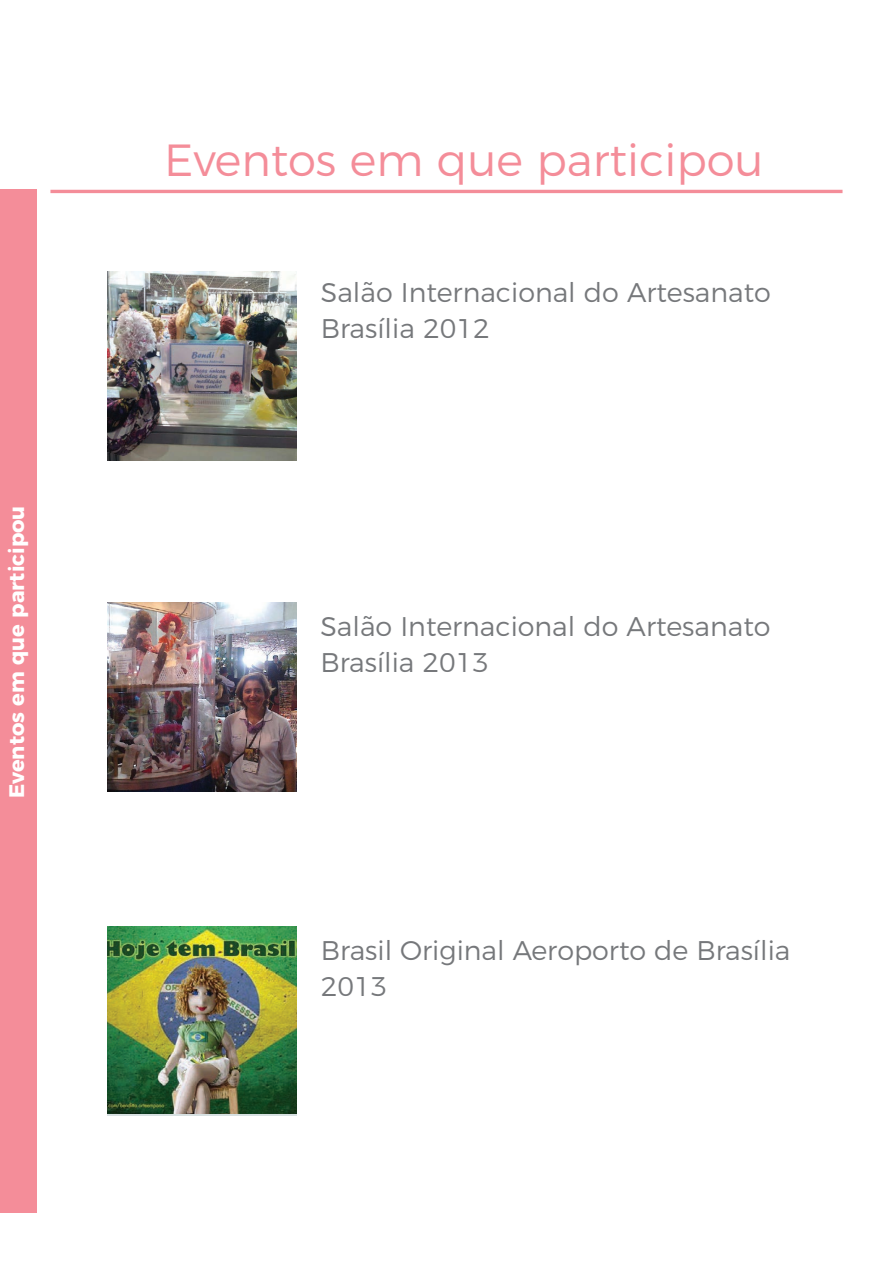
<style>
.page{position:relative;width:893px;height:1263px;background:#fff}
.page>*{position:absolute;margin:0;border:0;box-sizing:border-box;transform-origin:0 0}
.t1{font:300 45px "Montserrat";color:#f48d99}
.t2{font:300 27px/36px "Montserrat";color:#76787b}
.t3{font:700 21px "Montserrat";color:#fff}
</style>
<div class="page">
<div style="left:0;top:189px;width:36px;height:1023px;background:#f48d99"></div>
<hr style="left:50px;top:190px;width:792px;height:3px;background:#f48d99">
<img style="left:108px;top:272px;width:189px;height:189px">
<img style="left:107px;top:603px;width:189px;height:189px">
<img style="left:108px;top:927px;width:189px;height:187px">
<p class="t3" style="left:-1px;top:798px;width:294px;rotate:-90deg">Eventos em que participou</p>
<h1 class="t1" style="left:164px;top:125px;width:601px">Eventos em que participou</h1>
<p class="t2" style="left:321px;top:273px;width:451px">Salão Internacional do Artesanato<br>Brasília 2012</p>
<p class="t2" style="left:320px;top:606px;width:451px">Salão Internacional do Artesanato<br>Brasília 2013</p>
<p class="t2" style="left:321px;top:930px;width:471px">Brasil Original Aeroporto de Brasília<br>2013</p>
</div>
